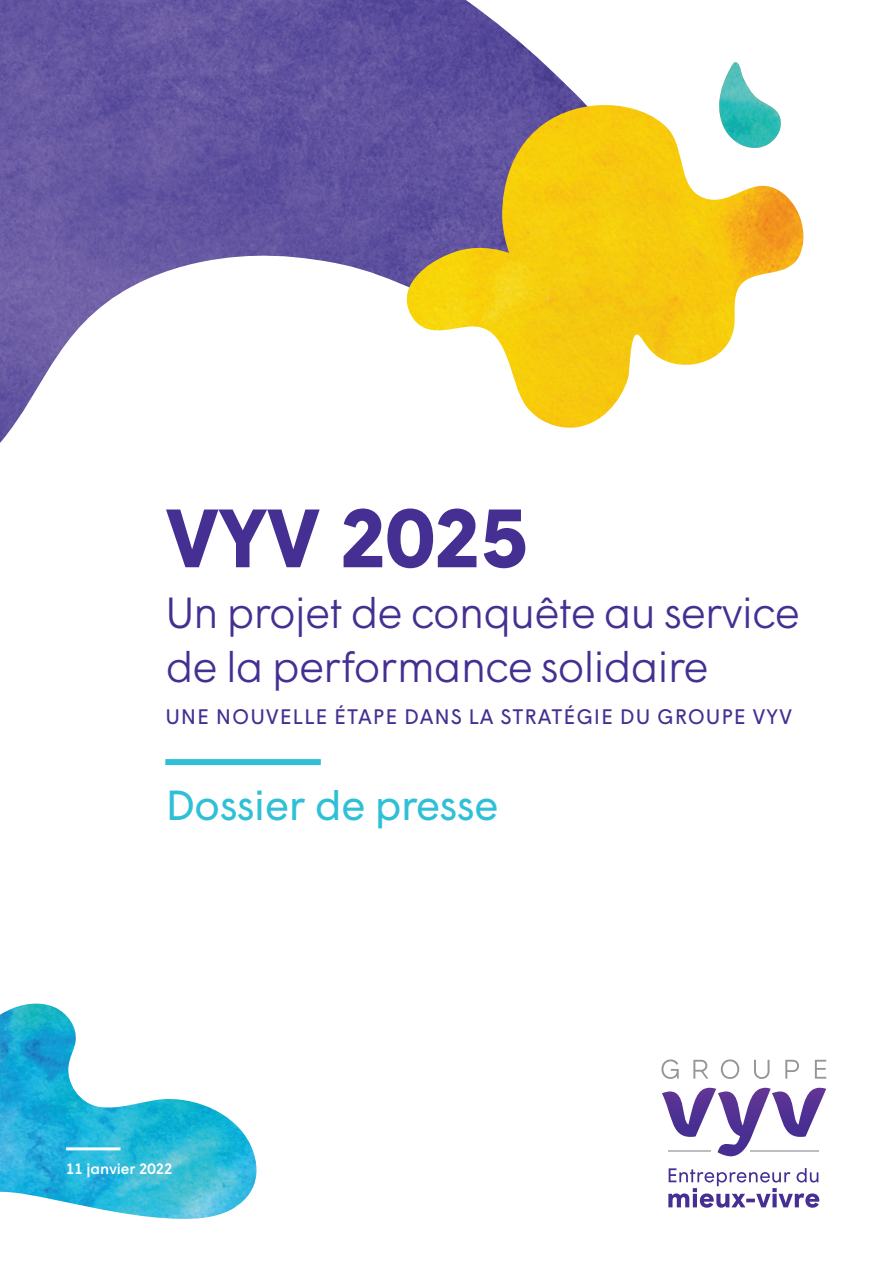
<style>
.page{position:relative;width:893px;height:1263px;background:#fff}
.page>*{position:absolute;margin:0;border:0;box-sizing:border-box;transform-origin:0 0}
.t1{font:700 82.5px "Wigrum";letter-spacing:-.01em;color:#452f92}
.t2{font:300 43.5px/54px "Wigrum";letter-spacing:-.04em;color:#452f92}
.t3{font:42px "Wigrum";letter-spacing:-.02em;color:#2fc0d7}
.t4{font:21px "Wigrum";letter-spacing:.04em;color:#452f92}
.t5{font:500 15px "Wigrum";color:#fff}
</style>
<div class="page">
<img style="left:0;top:0;width:586px;height:443px">
<img style="left:0;top:1003px;width:257px;height:216px">
<img style="left:394px;top:105px;width:410px;height:324px">
<img style="left:718px;top:62px;width:63px;height:87px">
<svg style="left:668px;top:1168px;width:151px;height:40px"></svg>
<svg style="left:661px;top:1059px;width:18px;height:20px"></svg>
<svg style="left:693px;top:1060px;width:15px;height:18px"></svg>
<svg style="left:721px;top:1059px;width:18px;height:20px"></svg>
<svg style="left:754px;top:1060px;width:15px;height:19px"></svg>
<svg style="left:785px;top:1060px;width:14px;height:18px"></svg>
<svg style="left:815px;top:1060px;width:11px;height:18px"></svg>
<svg style="left:662px;top:1088px;width:164px;height:68px"></svg>
<hr style="left:66px;top:1147px;width:55px;height:3px;background:#fff">
<div style="left:165px;top:759px;width:156px;height:6px;background:#2fc0d7"></div>
<h1 class="t1" style="left:165px;top:476px;width:364px">VYV 2025</h1>
<p class="t2" style="left:165px;top:582px;width:636px">Un projet de conquête au service de la performance solidaire</p>
<p class="t4" style="left:165px;top:701px;width:628px">UNE NOUVELLE ÉTAPE DANS LA STRATÉGIE DU GROUPE VYV</p>
<p class="t3" style="left:165px;top:774px;width:335px">Dossier de presse</p>
<p class="t5" style="left:66px;top:1157px;width:108px">11 janvier 2022</p>
</div>
